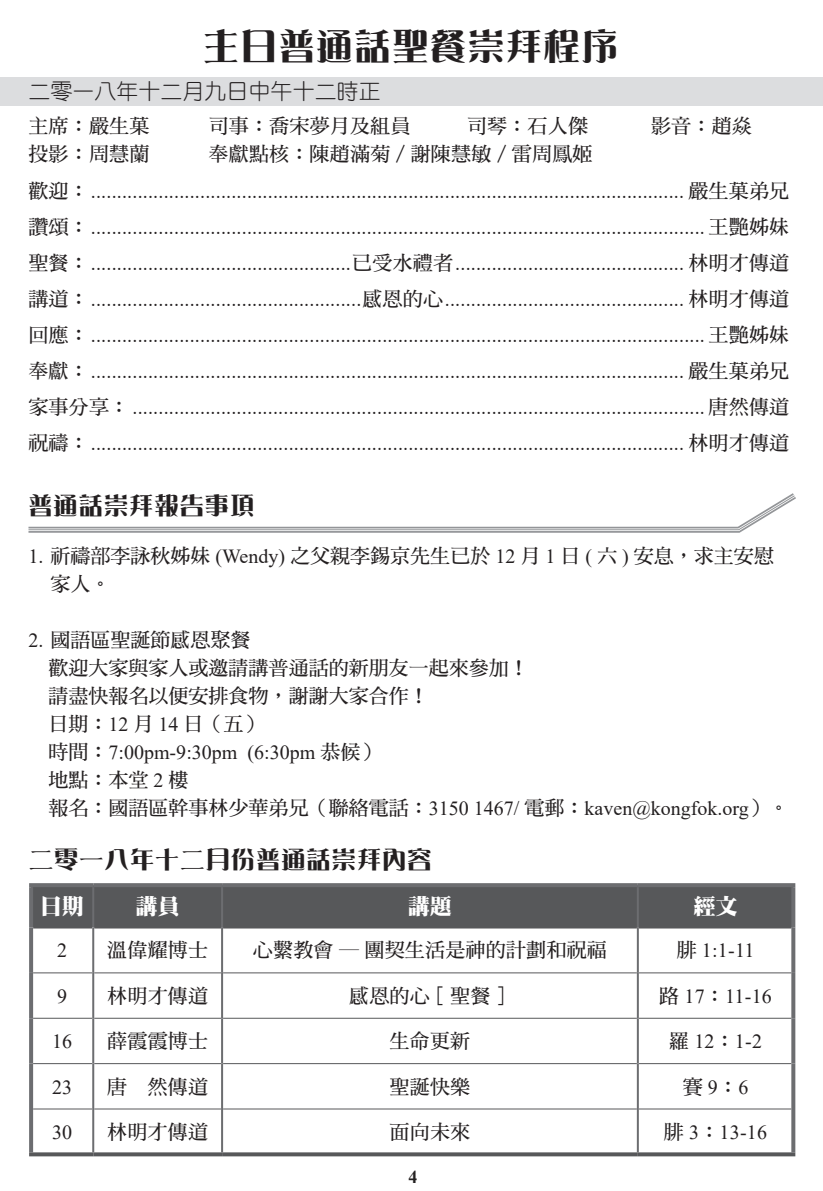
<style>
.page{position:relative;width:823px;height:1191px;background:#fff}
.page>*{position:absolute;margin:0;border:0;box-sizing:border-box;transform-origin:0 0}
.t1{font:36px "DF Ya Song HK W9";letter-spacing:.05em;color:#231f20}
.t2{font:24px "DF Ya Song HK W9";letter-spacing:.05em;color:#231f20}
.t3{font:22px "DF Yuan HK W3";color:#231f20}
.t4{font:22px "DF Ming HK W12";color:#fff}
.t5{font:20px/36px "Times New Roman";color:#231f20;text-align:justify}
.t6{font:20px/28px "DF Ming HK W7";letter-spacing:.01em;color:#231f20}
.t7{font:700 18px "Times New Roman";color:#232020}
.s1{font-family:"DF Ming HK W7"}
.s2{font-family:"Times New Roman"}
</style>
<div class="page">
<div style="left:0;top:77px;width:822px;height:29px;background:#dcdddf"></div>
<svg style="left:28px;top:493px;width:768px;height:40px"></svg>
<div style="left:33px;top:887px;width:757px;height:39px;background:#57585a"></div>
<hr style="left:33px;top:972px;width:59px;height:1px;background:#57585a">
<hr style="left:94px;top:972px;width:127px;height:1px;background:#57585a">
<hr style="left:223px;top:972px;width:413px;height:1px;background:#57585a">
<hr style="left:638px;top:972px;width:152px;height:1px;background:#57585a">
<hr style="left:33px;top:1017px;width:59px;height:1px;background:#57585a">
<hr style="left:94px;top:1017px;width:127px;height:1px;background:#57585a">
<hr style="left:223px;top:1017px;width:413px;height:1px;background:#57585a">
<hr style="left:638px;top:1017px;width:152px;height:1px;background:#57585a">
<hr style="left:33px;top:1063px;width:59px;height:1px;background:#57585a">
<hr style="left:94px;top:1063px;width:127px;height:1px;background:#57585a">
<hr style="left:223px;top:1063px;width:413px;height:1px;background:#57585a">
<hr style="left:638px;top:1063px;width:152px;height:1px;background:#57585a">
<hr style="left:33px;top:1108px;width:59px;height:1px;background:#57585a">
<hr style="left:94px;top:1108px;width:127px;height:1px;background:#57585a">
<hr style="left:223px;top:1108px;width:413px;height:1px;background:#57585a">
<hr style="left:638px;top:1108px;width:152px;height:1px;background:#57585a">
<hr style="left:33px;top:926px;width:59px;height:2px;background:#57585a">
<hr style="left:94px;top:926px;width:127px;height:2px;background:#57585a">
<hr style="left:223px;top:926px;width:413px;height:2px;background:#57585a">
<hr style="left:638px;top:926px;width:152px;height:2px;background:#57585a">
<hr style="left:92px;top:887px;width:2px;height:40px;background:#6c6d70">
<hr style="left:221px;top:887px;width:2px;height:40px;background:#6c6d70">
<hr style="left:636px;top:887px;width:2px;height:40px;background:#6c6d70">
<hr style="left:92px;top:927px;width:2px;height:46px;background:#6c6d70">
<hr style="left:221px;top:927px;width:2px;height:46px;background:#6c6d70">
<hr style="left:636px;top:927px;width:2px;height:46px;background:#6c6d70">
<hr style="left:92px;top:973px;width:2px;height:45px;background:#6c6d70">
<hr style="left:221px;top:973px;width:2px;height:45px;background:#6c6d70">
<hr style="left:636px;top:973px;width:2px;height:45px;background:#6c6d70">
<hr style="left:92px;top:1018px;width:2px;height:45px;background:#6c6d70">
<hr style="left:221px;top:1018px;width:2px;height:45px;background:#6c6d70">
<hr style="left:636px;top:1018px;width:2px;height:45px;background:#6c6d70">
<hr style="left:92px;top:1063px;width:2px;height:46px;background:#6c6d70">
<hr style="left:221px;top:1063px;width:2px;height:46px;background:#6c6d70">
<hr style="left:636px;top:1063px;width:2px;height:46px;background:#6c6d70">
<hr style="left:92px;top:1109px;width:2px;height:43px;background:#6c6d70">
<hr style="left:221px;top:1109px;width:2px;height:43px;background:#6c6d70">
<hr style="left:636px;top:1109px;width:2px;height:43px;background:#6c6d70">
<svg style="left:29px;top:883px;width:64px;height:4px"></svg>
<svg style="left:29px;top:887px;width:4px;height:40px"></svg>
<svg style="left:93px;top:883px;width:129px;height:4px"></svg>
<svg style="left:222px;top:883px;width:415px;height:4px;fill:#6c6d70"></svg>
<svg style="left:637px;top:883px;width:157px;height:4px"></svg>
<svg style="left:790px;top:887px;width:4px;height:40px"></svg>
<svg style="left:29px;top:927px;width:4px;height:46px"></svg>
<svg style="left:790px;top:927px;width:4px;height:46px"></svg>
<svg style="left:29px;top:973px;width:4px;height:45px"></svg>
<svg style="left:790px;top:973px;width:4px;height:45px"></svg>
<svg style="left:29px;top:1018px;width:4px;height:45px"></svg>
<svg style="left:790px;top:1018px;width:4px;height:45px"></svg>
<svg style="left:29px;top:1063px;width:4px;height:46px"></svg>
<svg style="left:790px;top:1063px;width:4px;height:46px"></svg>
<svg style="left:29px;top:1109px;width:4px;height:43px"></svg>
<svg style="left:790px;top:1109px;width:4px;height:43px"></svg>
<svg style="left:29px;top:1152px;width:64px;height:4px"></svg>
<svg style="left:93px;top:1152px;width:129px;height:4px"></svg>
<svg style="left:222px;top:1152px;width:415px;height:4px;fill:#57585a"></svg>
<svg style="left:637px;top:1152px;width:157px;height:4px"></svg>
<h1 class="t1" style="left:203px;top:27px;width:416px">主日普通話聖餐崇拜程序</h1>
<p class="t3" style="left:28px;top:79px;width:354px">二零一八年十二月九日中午十二時正</p>
<p class="t6" style="left:28px;top:112px;width:123px">主席：嚴生菓</p>
<p class="t6" style="left:208px;top:112px;width:203px">司事：喬宋夢月及組員</p>
<p class="t6" style="left:466px;top:112px;width:123px">司琴：石人傑</p>
<p class="t6" style="left:650px;top:112px;width:102px">影音：趙焱</p>
<p class="t6" style="left:28px;top:140px;width:122px">投影：周慧蘭</p>
<p class="t6" style="left:208px;top:140px;width:385px">奉獻點核：陳趙滿菊／謝陳慧敏／雷周鳳姬</p>
<p class="t5" style="left:28px;top:173px;width:762px"><span class="s1">歡迎：</span> .................................................................................................................. <span class="s1">嚴生菓弟兄讚頌：</span> ...................................................................................................................... <span class="s1">王艷姊妹聖餐：</span> ..................................................<span class="s1">已受水禮者</span> ............................................ <span class="s1">林明才傳道講道：</span> ....................................................<span class="s1">感恩的心</span> .............................................. <span class="s1">林明才傳道回應：</span> ...................................................................................................................... <span class="s1">王艷姊妹奉獻：</span> .................................................................................................................. <span class="s1">嚴生菓弟兄家事分享：</span> .............................................................................................................. <span class="s1">唐然傳道祝禱：</span> .................................................................................................................. <span class="s1">林明才傳道</span></p>
<p class="t2" style="left:28px;top:492px;width:227px">普通話崇拜報告事項</p>
<p class="t6" style="left:50px;top:541px;width:724px;text-indent:-22px"><span class="s2">1.</span> 祈禱部李詠秋姊妹 <span class="s2">(Wendy)</span> 之父親李錫京先生已於 <span class="s2">12</span> 月 <span class="s2">1</span> 日 <span class="s2">(</span> 六 <span class="s2">)</span> 安息，求主安慰家人。</p>
<p class="t6" style="left:28px;top:625px;width:501px"><span class="s2">2.</span> 國語區聖誕節感恩聚餐<br>　歡迎大家與家人或邀請講普通話的新朋友一起來參加！　請盡快報名以便安排食物，謝謝大家合作！<br>　日期：<span class="s2">12</span> 月 <span class="s2">14</span> 日（五）</p>
<p class="t5" style="left:28px;top:733px;width:353px"><span class="s1">　時間：</span>7:00pm-9:30pm (6:30pm <span class="s1">恭候）</span></p>
<p class="t6" style="left:28px;top:765px;width:161px">　地點：本堂 <span class="s2">2</span> 樓</p>
<p class="t5" style="left:28px;top:789px;width:761px"><span class="s1">　報名：國語區幹事林少華弟兄（聯絡電話：</span>3150 1467/ <span class="s1">電郵：</span>kaven@kongfok.org<span class="s1">）。</span></p>
<p class="t2" style="left:29px;top:846px;width:404px">二零一八年十二月份普通話崇拜內容</p>
<p class="t4" style="left:40px;top:894px;width:45px">日期</p>
<p class="t4" style="left:135px;top:894px;width:45px">講員</p>
<p class="t4" style="left:407px;top:894px;width:45px">講題</p>
<p class="t4" style="left:693px;top:894px;width:45px">經文</p>
<p class="t5" style="left:57px;top:932px;width:11px">2</p>
<p class="t6" style="left:107px;top:936px;width:102px">溫偉耀博士</p>
<p class="t6" style="left:253px;top:936px;width:355px">心繫教會 ─ 團契生活是神的計劃和祝福</p>
<p class="t5" style="left:676px;top:932px;width:79px"><span class="s1">腓</span> 1:1-11</p>
<p class="t5" style="left:57px;top:977px;width:11px">9</p>
<p class="t6" style="left:107px;top:981px;width:102px">林明才傳道</p>
<p class="t6" style="left:349px;top:981px;width:163px">感恩的心［聖餐］</p>
<p class="t5" style="left:659px;top:977px;width:114px"><span class="s1">路</span> 17<span class="s1">：</span>11-16</p>
<p class="t5" style="left:52px;top:1022px;width:22px">16</p>
<p class="t6" style="left:107px;top:1026px;width:102px">薛霞霞博士</p>
<p class="t6" style="left:389px;top:1026px;width:82px">生命更新</p>
<p class="t5" style="left:668px;top:1022px;width:94px"><span class="s1">羅</span> 12<span class="s1">：</span>1-2</p>
<p class="t5" style="left:52px;top:1068px;width:22px">23</p>
<p class="t6" style="left:107px;top:1072px;width:102px">唐　然傳道</p>
<p class="t6" style="left:389px;top:1072px;width:82px">聖誕快樂</p>
<p class="t6" style="left:682px;top:1072px;width:67px">賽 <span class="s2">9</span>：<span class="s2">6</span></p>
<p class="t5" style="left:52px;top:1113px;width:22px">30</p>
<p class="t6" style="left:107px;top:1117px;width:102px">林明才傳道</p>
<p class="t6" style="left:389px;top:1117px;width:82px">面向未來</p>
<p class="t5" style="left:663px;top:1113px;width:105px"><span class="s1">腓</span> 3<span class="s1">：</span>13-16</p>
<p class="t7" style="left:408px;top:1163px;width:10px">4</p>
</div>
